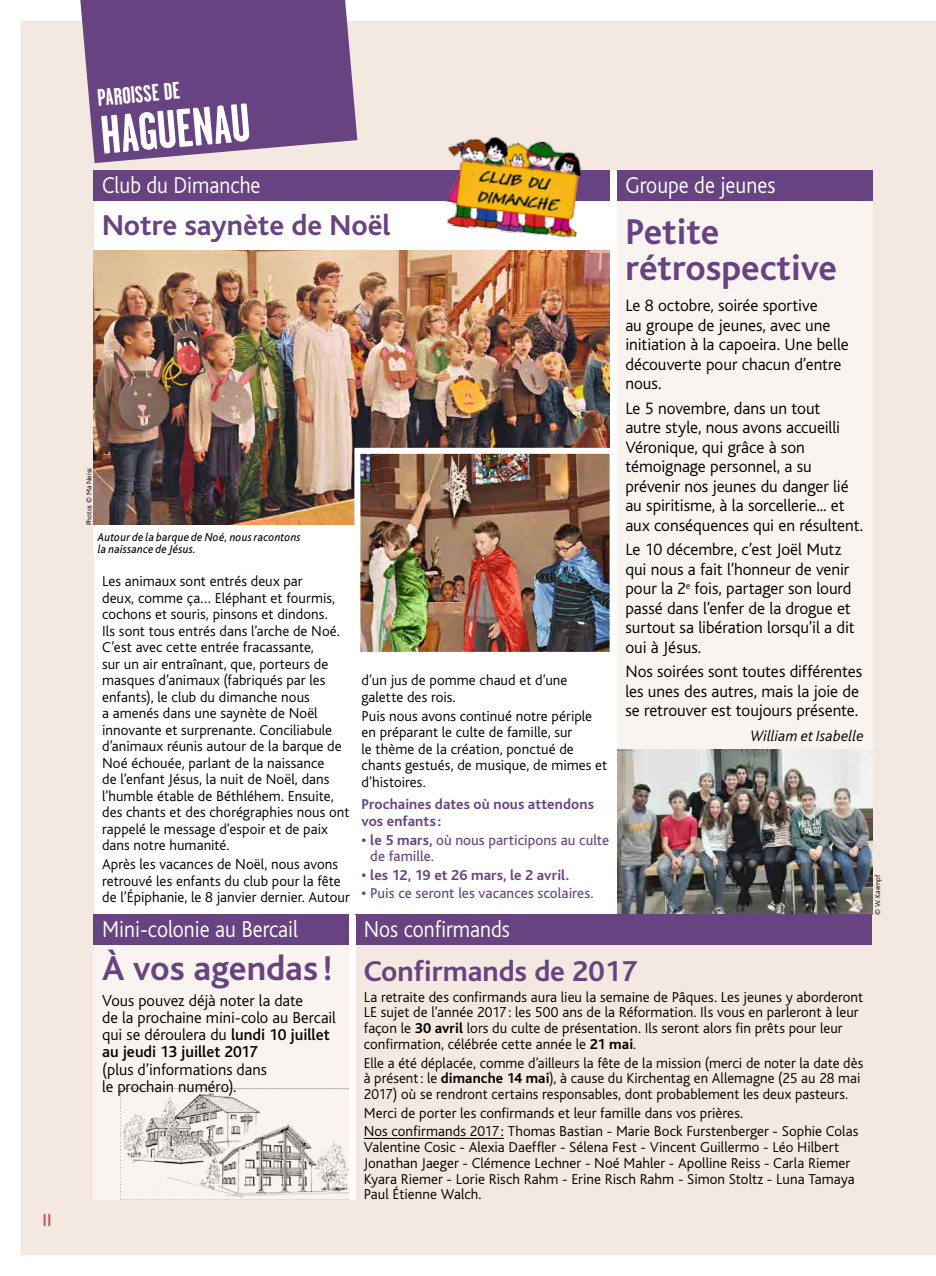
<style>
.page{position:relative;width:936px;height:1276px;background:#fff}
.page>*{position:absolute;margin:0;border:0;box-sizing:border-box;transform-origin:0 0}
.t1{font:700 54px "Garage Gothic";color:#fff}
.t2{font:700 37.5px/36px "Bliss";color:#684382}
.t3{font:700 36px "Bliss";color:#684382}
.t4{font:700 30px "Bliss";color:#684382}
.t5{font:300 24px "Bliss";color:#fff;scale:.9 1}
.t6{font:700 24px "Garage Gothic";color:#fff}
.t7{font:500 18px "Bliss";color:#cb514b}
.t8{font:300 17.25px/19.5px "Bliss";color:#000}
.t9{font:300 16.5px/17.2px "Bliss";color:#000}
.t10{font:italic 300 15.75px "Bliss";letter-spacing:.005em;color:#000}
.t11{font:300 15px/16.5px "Bliss";letter-spacing:.005em;color:#000}
.t12{font:15px/16.5px "Bliss";letter-spacing:.005em;color:#684382}
.t13{font:700 15px/16.5px "Bliss";letter-spacing:.005em;color:#684382}
.t14{font:italic 12px/12px "Bliss";letter-spacing:.015em;color:#000;scale:.95 1}
.t15{font:300 7.5px "Bliss";color:#000}
.s1{font-weight:700}
.s2{font-weight:500}
</style>
<div class="page">
<div style="left:21px;top:21px;width:914px;height:1233px;background:#f4e9e0"></div>
<div style="left:94px;top:174px;width:516px;height:742px;background:#fff"></div>
<div style="left:94px;top:170px;width:525px;height:30px;background:#684382"></div>
<div style="left:617px;top:170px;width:255px;height:579px;background:#faf4f0"></div>
<div style="left:617px;top:170px;width:255px;height:30px;background:#684382"></div>
<div style="left:94px;top:914px;width:255px;height:285px;background:#faf4f0"></div>
<div style="left:94px;top:914px;width:255px;height:31px;background:#684382"></div>
<img style="left:617px;top:749px;width:255px;height:165px">
<img style="left:94px;top:250px;width:516px;height:275px">
<img style="left:439px;top:136px;width:148px;height:102px">
<img style="left:361px;top:455px;width:247px;height:196px">
<div style="left:354px;top:448px;width:261px;height:210px;border:6px solid #fff"></div>
<div style="left:610px;top:170px;width:7px;height:744px;background:#fff"></div>
<div style="left:355px;top:914px;width:517px;height:31px;background:#684382"></div>
<hr style="left:364px;top:1138px;width:140px;height:1px;background:#000">
<div style="left:349px;top:914px;width:6px;height:285px;background:#fff"></div>
<img style="left:120px;top:1088px;width:229px;height:111px">
<svg style="left:80px;top:0;width:277px;height:163px;background:#77558c"></svg>
<p class="t7" style="left:43px;top:1210px;width:11px">II</p>
<h3 class="t6" style="left:96px;top:85px;width:84px;rotate:-5deg">PAROISSE DE</h3>
<h1 class="t1" style="left:98px;top:107px;width:151px;rotate:-5deg">HAGUENAU</h1>
<h3 class="t5" style="left:102px;top:172px;width:177px">Club du Dimanche</h3>
<h3 class="t4" style="left:102px;top:210px;width:290px">Notre saynète de Noël</h3>
<p class="t15" style="left:85px;top:525px;width:59px;rotate:-90deg">Photos © Ma Neiss</p>
<p class="t14" style="left:98px;top:531px;width:215px">Autour de la barque de Noé, nous racontons la naissance de Jésus.</p>
<p class="t11" style="left:102px;top:573px;width:249px">Les animaux sont entrés deux par<br>deux, comme ça… Eléphant et fourmis, cochons et souris, pinsons et dindons.<br>Ils sont tous entrés dans l’arche de Noé.<br>C’est avec cette entrée fracassante,<br>sur un air entraînant, que, porteurs de masques d’animaux (fabriqués par les enfants), le club du dimanche nous<br>a amenés dans une saynète de Noël innovante et surprenante. Conciliabule d’animaux réunis autour de la barque de Noé échouée, parlant de la naissance<br>de l’enfant Jésus, la nuit de Noël, dans l’humble étable de Béthléhem. Ensuite, des chants et des chorégraphies nous ont rappelé le message d’espoir et de paix dans notre humanité.</p>
<p class="t11" style="left:102px;top:856px;width:249px">Après les vacances de Noël, nous avons retrouvé les enfants du club pour la fête de l’Épiphanie, le 8 janvier dernier. Autour</p>
<p class="t11" style="left:361px;top:672px;width:207px">d’un jus de pomme chaud et d’une galette des rois.</p>
<p class="t11" style="left:361px;top:707px;width:247px">Puis nous avons continué notre périple en préparant le culte de famille, sur<br>le thème de la création, ponctué de chants gestués, de musique, de mimes et d’histoires.</p>
<p class="t13" style="left:361px;top:796px;width:234px">Prochaines dates où nous attendons vos enfants :</p>
<p class="t12" style="left:370px;top:831px;width:240px;text-indent:-9px"><span class="s1">• le 5 mars,</span> où nous participons au culte de famille.</p>
<p class="t13" style="left:361px;top:867px;width:209px">• les 12, 19 et 26 mars, le 2 avril.</p>
<p class="t12" style="left:361px;top:885px;width:233px"><span class="s1">•</span> Puis ce seront les vacances scolaires.</p>
<h3 class="t5" style="left:625px;top:172px;width:168px">Groupe de jeunes</h3>
<h2 class="t2" style="left:625px;top:215px;width:213px">Petite rétrospective</h2>
<p class="t8" style="left:625px;top:296px;width:225px">Le 8 octobre, soirée sportive<br>au groupe de jeunes, avec une initiation à la capoeira. Une belle découverte pour chacun d’entre nous.</p>
<p class="t8" style="left:625px;top:399px;width:239px">Le 5 novembre, dans un tout<br>autre style, nous avons accueilli<br>Véronique, qui grâce à son témoignage personnel, a su prévenir nos jeunes du danger lié au spiritisme, à la sorcellerie... et aux conséquences qui en résultent.</p>
<p class="t8" style="left:625px;top:540px;width:231px">Le 10 décembre, c’est Joël Mutz qui nous a fait l’honneur de venir pour la 2<sup>e</sup> fois, partager son lourd passé dans l’enfer de la drogue et surtout sa libération lorsqu’il a dit oui à Jésus.</p>
<p class="t8" style="left:625px;top:662px;width:238px">Nos soirées sont toutes différentes les unes des autres, mais la joie de se retrouver est toujours présente.</p>
<p class="t10" style="left:751px;top:728px;width:114px">William et Isabelle</p>
<h3 class="t5" style="left:102px;top:916px;width:219px">Mini-colonie au Bercail</h3>
<h3 class="t3" style="left:102px;top:949px;width:232px">À vos agendas !</h3>
<p class="t9" style="left:102px;top:992px;width:235px">Vous pouvez déjà noter la date<br>de la prochaine mini-colo au Bercail qui se déroulera du <span class="s2">lundi 10 juillet au jeudi 13 juillet 2017</span></p>
<p class="t9" style="left:102px;top:1061px;width:166px">(plus d’informations dans le prochain numéro).</p>
<h3 class="t5" style="left:364px;top:916px;width:164px">Nos confirmands</h3>
<h3 class="t4" style="left:364px;top:955px;width:275px">Confirmands de 2017</h3>
<p class="t11" style="left:364px;top:989px;width:501px;line-height:15.8px">La retraite des confirmands aura lieu la semaine de Pâques. Les jeunes y aborderont LE sujet de l’année 2017: les 500 ans de la Réformation. Ils vous en parleront à leur façon le <span class="s1">30 avril</span> lors du culte de présentation. Ils seront alors fin prêts pour leur confirmation, célébrée cette année le <span class="s1">21 mai</span>.</p>
<p class="t11" style="left:364px;top:1055px;width:501px;line-height:15.8px">Elle a été déplacée, comme d’ailleurs la fête de la mission (merci de noter la date dès à présent: le <span class="s1">dimanche 14 mai</span>), à cause du Kirchentag en Allemagne (25 au 28 mai<br>2017) où se rendront certains responsables, dont probablement les deux pasteurs.</p>
<p class="t11" style="left:364px;top:1103px;width:496px;line-height:18.8px">Merci de porter les confirmands et leur famille dans vos prières.<br>Nos confirmands 2017: Thomas Bastian - Marie Bock Furstenberger - Sophie Colas</p>
<p class="t11" style="left:364px;top:1139px;width:492px;line-height:15.8px">Valentine Cosic - Alexia Daeffler - Sélena Fest - Vincent Guillermo - Léo Hilbert Jonathan Jaeger - Clémence Lechner - Noé Mahler - Apolline Reiss - Carla Riemer Kyara Riemer - Lorie Risch Rahm - Erine Risch Rahm - Simon Stoltz - Luna Tamaya Paul Étienne Walch.</p>
<p class="t15" style="left:873px;top:914px;width:41px;rotate:-90deg">© W. Kaempf</p>
</div>
